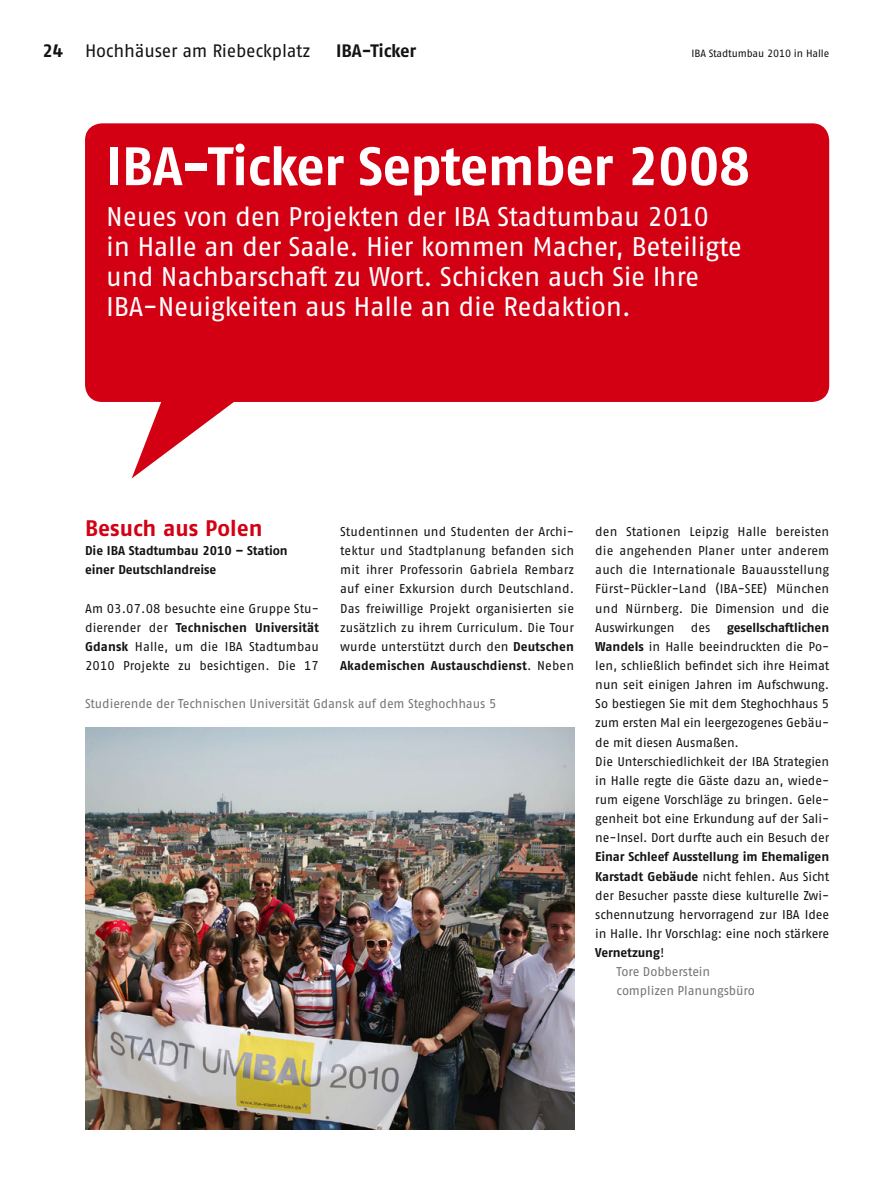
<style>
.page{position:relative;width:893px;height:1191px;background:#fff}
.page>*{position:absolute;margin:0;border:0;box-sizing:border-box;transform-origin:0 0}
.t1{font:54px "Fago No Bold Tf";letter-spacing:-.015em;color:#fff}
.t2{font:27px/30px "Fago No Regular Tf";letter-spacing:-.01em;color:#fff}
.t3{font:22.5px "Fago No Bold Tf";color:#d30014}
.t4{font:18px "Fago No Regular Tf";letter-spacing:-.01em;color:#141215}
.t5{font:18px "Fago No Bold Tf";letter-spacing:-.01em;color:#141215}
.t6{font:12.75px/19.2px "Fago No Regular Tf";letter-spacing:-.005em;color:#141215;text-align:justify}
.t7{font:700 12.75px "Fago No";letter-spacing:-.005em;color:#141215}
.t8{font:12.75px/19.2px "Fago No Regular Tf";letter-spacing:-.01em;color:#747577}
.t9{font:12.75px/19.2px "Fago No Bold Tf";letter-spacing:-.005em;color:#141215}
.t10{font:10.5px "Fago No Regular Tf";letter-spacing:-.01em;color:#141215}
.s1{font-family:"Fago No Bold Tf"}
.s2{font-family:"Fago No Regular Tf";font-weight:400}
.s3{font-family:"Fago No";font-weight:700}
</style>
<div class="page">
<div style="left:85px;top:123px;width:744px;height:279px;background:#d30014;border-radius:17px"></div>
<svg style="left:132px;top:402px;width:102px;height:76px"></svg>
<img style="left:85px;top:727px;width:489px;height:402px">
<h3 class="t4" style="left:43px;top:41px;width:269px"><span class="s1">24</span> Hochhäuser am Riebeckplatz</h3>
<h3 class="t5" style="left:336px;top:41px;width:82px">IBA-Ticker</h3>
<p class="t10" style="left:692px;top:48px;width:139px">IBA Stadtumbau 2010 in Halle</p>
<h1 class="t1" style="left:106px;top:135px;width:645px">IBA-Ticker September 2008</h1>
<h2 class="t2" style="left:106px;top:201px;width:637px">Neues von den Projekten der IBA Stadtumbau 2010<br>in Halle an der Saale. Hier kommen Macher, Beteiligte und Nachbarschaft zu Wort. Schicken auch Sie Ihre IBA-Neuigkeiten aus Halle an die Redaktion.</h2>
<h3 class="t3" style="left:85px;top:515px;width:179px">Besuch aus Polen</h3>
<p class="t9" style="left:85px;top:541px;width:204px">Die IBA Stadtumbau 2010 – Station einer Deutschlandreise</p>
<p class="t6" style="left:85px;top:598px;width:235px">Am 03.07.08 besuchte eine Gruppe Stu-</p>
<p class="t7" style="left:85px;top:619px;width:235px"><span class="s2">dierender der</span> Technischen Universität</p>
<p class="t6" style="left:85px;top:636px;width:235px"><span class="s3">Gdansk</span> Halle, um die IBA Stadtumbau<br>2010 Projekte zu besichtigen. Die 17</p>
<p class="t6" style="left:340px;top:522px;width:235px">Studentinnen und Studenten der Archi&shy;tektur und Stadtplanung befanden sich mit ihrer Professorin Gabriela Rembarz auf einer Exkursion durch Deutschland.<br>Das freiwillige Projekt organisierten sie zusätzlich zu ihrem Curriculum. Die Tour wurde unterstützt durch den <span class="s3">Deutschen</span></p>
<p class="t7" style="left:340px;top:658px;width:235px">Akademischen Austauschdienst<span class="s2">. Neben</span></p>
<p class="t8" style="left:85px;top:694px;width:413px">Studierende der Technischen Universität Gdansk auf dem Steghochhaus 5</p>
<p class="t6" style="left:595px;top:522px;width:235px">den Stationen Leipzig Halle bereisten die angehenden Planer unter anderem auch die Internationale Bauausstellung Fürst-Pückler-Land (IBA-SEE) München und Nürnberg. Die Dimension und die Auswirkungen</p>
<p class="t6" style="left:691px;top:617px;width:21px">des</p>
<p class="t7" style="left:727px;top:620px;width:104px">gesellschaftlichen</p>
<p class="t6" style="left:595px;top:636px;width:235px;text-align:left"><span class="s3">Wandels</span> in Halle beeindruckten die Po&shy;len, schließlich befindet sich ihre Heimat nun seit einigen Jahren im Aufschwung.<br>So bestiegen Sie mit dem Steghochhaus 5 zum ersten Mal ein leergezogenes Gebäu&shy;de mit diesen Ausmaßen.<br>Die Unterschiedlichkeit der IBA Strategien in Halle regte die Gäste dazu an, wiede&shy;rum eigene Vorschläge zu bringen. Gele&shy;genheit bot eine Erkundung auf der Sali&shy;ne-Insel. Dort durfte auch ein Besuch der</p>
<p class="t7" style="left:595px;top:849px;width:235px">Einar Schleef Ausstellung im Ehemaligen</p>
<p class="t6" style="left:595px;top:866px;width:236px"><span class="s3">Karstadt Gebäude</span> nicht fehlen. Aus Sicht der Besucher passte diese kulturelle Zwi&shy;schennutzung hervorragend zur IBA Idee in Halle. Ihr Vorschlag: eine noch stärkere</p>
<p class="t7" style="left:595px;top:945px;width:71px">Vernetzung<span class="s2">!</span></p>
<p class="t8" style="left:617px;top:962px;width:140px">Tore Dobberstein complizen Planungsbüro</p>
</div>
